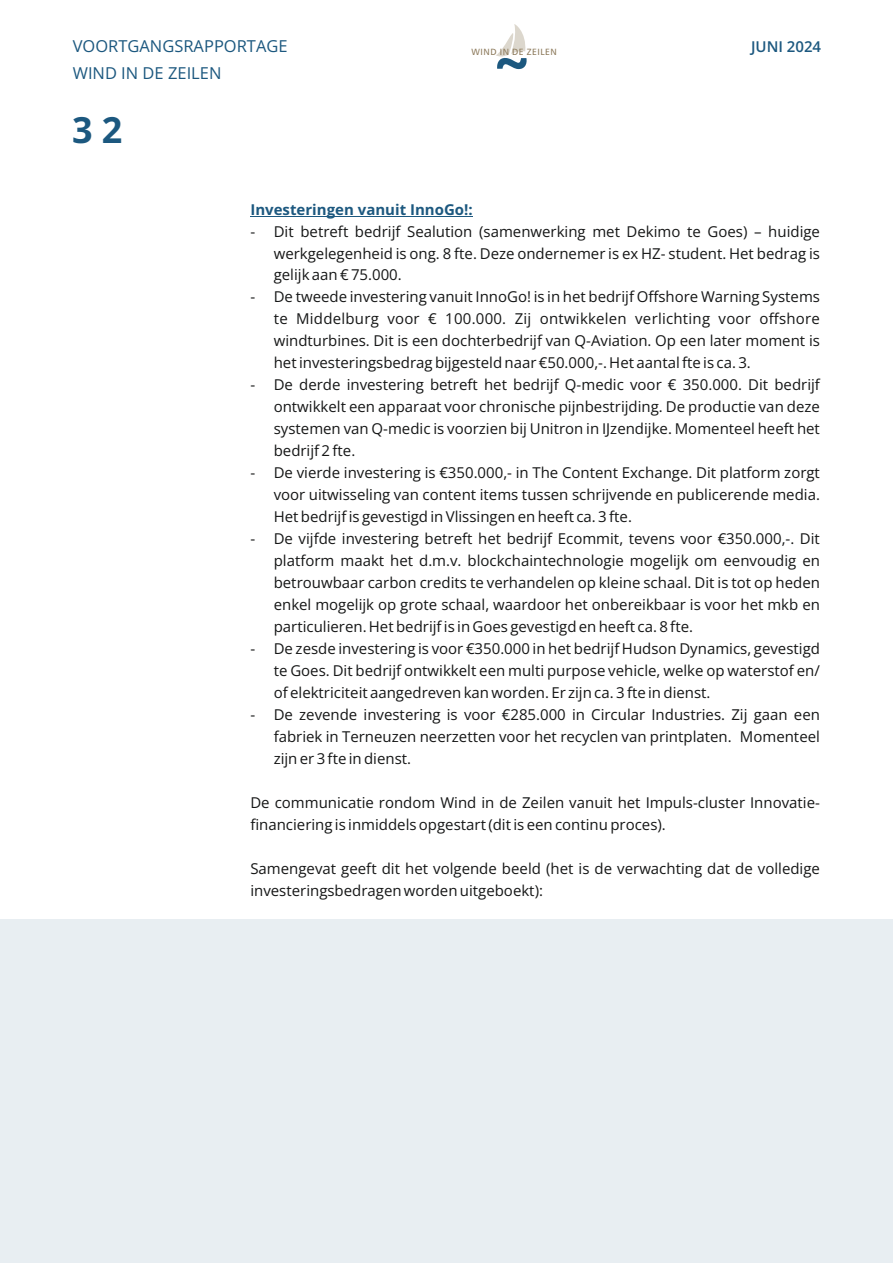
<style>
.page{position:relative;width:893px;height:1263px;background:#fff}
.page>*{position:absolute;margin:0;border:0;box-sizing:border-box;transform-origin:0 0}
.t1{font:700 36px "Open Sans";color:#1c587f}
.t2{font:16.5px/27.2px "Open Sans";color:#1c587f}
.t3{font:15px/21.9px "Open Sans";color:#151616;text-align:justify}
.t4{font:700 15px "Open Sans";color:#1c587f}
.t5{font:600 15px "Open Sans";color:#1c587f}
.t6{font:9px "Humanist 777 BT Roman B";letter-spacing:.06em;color:#8b7859}
</style>
<div class="page">
<div style="left:0;top:919px;width:893px;height:344px;background:#e8eef2"></div>
<hr style="left:250px;top:216px;width:223px;height:1px;background:#1c587f">
<svg style="left:496px;top:24px;width:31px;height:45px"></svg>
<p class="t2" style="left:73px;top:32px;width:216px">VOORTGANGSRAPPORTAGE<br>WIND IN DE ZEILEN</p>
<h1 class="t1" style="left:72px;top:104px;width:52px">3 2</h1>
<p class="t6" style="left:472px;top:48px;width:87px">WIND IN DE ZEILEN</p>
<p class="t5" style="left:751px;top:36px;width:72px">JUNI 2024</p>
<p class="t4" style="left:250px;top:198px;width:224px">Investeringen vanuit InnoGo!:</p>
<p class="t3" style="left:274px;top:220px;width:548px;text-indent:-23px">- Dit betreft bedrijf Sealution (samenwerking met Dekimo te Goes) – huidige werkgelegenheid is ong. 8 fte. Deze ondernemer is ex HZ- student. Het bedrag is gelijk aan € 75.000.</p>
<p class="t3" style="left:274px;top:286px;width:548px;text-indent:-23px">- De tweede investering vanuit InnoGo! is in het bedrijf Offshore Warning Systems te Middelburg voor € 100.000. Zij ontwikkelen verlichting voor offshore windturbines. Dit is een dochterbedrijf van Q-Aviation. Op een later moment is het investeringsbedrag bijgesteld naar €50.000,-. Het aantal fte is ca. 3.</p>
<p class="t3" style="left:274px;top:374px;width:548px;text-indent:-23px">- De derde investering betreft het bedrijf Q-medic voor € 350.000. Dit bedrijf ontwikkelt een apparaat voor chronische pijnbestrijding. De productie van deze systemen van Q-medic is voorzien bij Unitron in IJzendijke. Momenteel heeft het bedrijf 2 fte.</p>
<p class="t3" style="left:274px;top:461px;width:548px;text-indent:-23px">- De vierde investering is €350.000,- in The Content Exchange. Dit platform zorgt voor uitwisseling van content items tussen schrijvende en publicerende media.<br>Het bedrijf is gevestigd in Vlissingen en heeft ca. 3 fte.</p>
<p class="t3" style="left:274px;top:527px;width:548px;text-indent:-23px">- De vijfde investering betreft het bedrijf Ecommit, tevens voor €350.000,-. Dit platform maakt het d.m.v. blockchaintechnologie mogelijk om eenvoudig en betrouwbaar carbon credits te verhandelen op kleine schaal. Dit is tot op heden enkel mogelijk op grote schaal, waardoor het onbereikbaar is voor het mkb en particulieren. Het bedrijf is in Goes gevestigd en heeft ca. 8 fte.</p>
<p class="t3" style="left:274px;top:637px;width:548px;text-indent:-23px">- De zesde investering is voor €350.000 in het bedrijf Hudson Dynamics, gevestigd te Goes. Dit bedrijf ontwikkelt een multi purpose vehicle, welke op waterstof en/ of elektriciteit aangedreven kan worden. Er zijn ca. 3 fte in dienst.</p>
<p class="t3" style="left:274px;top:703px;width:548px;text-indent:-23px">- De zevende investering is voor €285.000 in Circular Industries. Zij gaan een fabriek in Terneuzen neerzetten voor het recyclen van printplaten. Momenteel zijn er 3 fte in dienst.</p>
<p class="t3" style="left:250px;top:791px;width:571px">De communicatie rondom Wind in de Zeilen vanuit het Impuls-cluster Innovatie&shy;financiering is inmiddels opgestart (dit is een continu proces).</p>
<p class="t3" style="left:250px;top:857px;width:571px">Samengevat geeft dit het volgende beeld (het is de verwachting dat de volledige investeringsbedragen worden uitgeboekt):</p>
</div>
